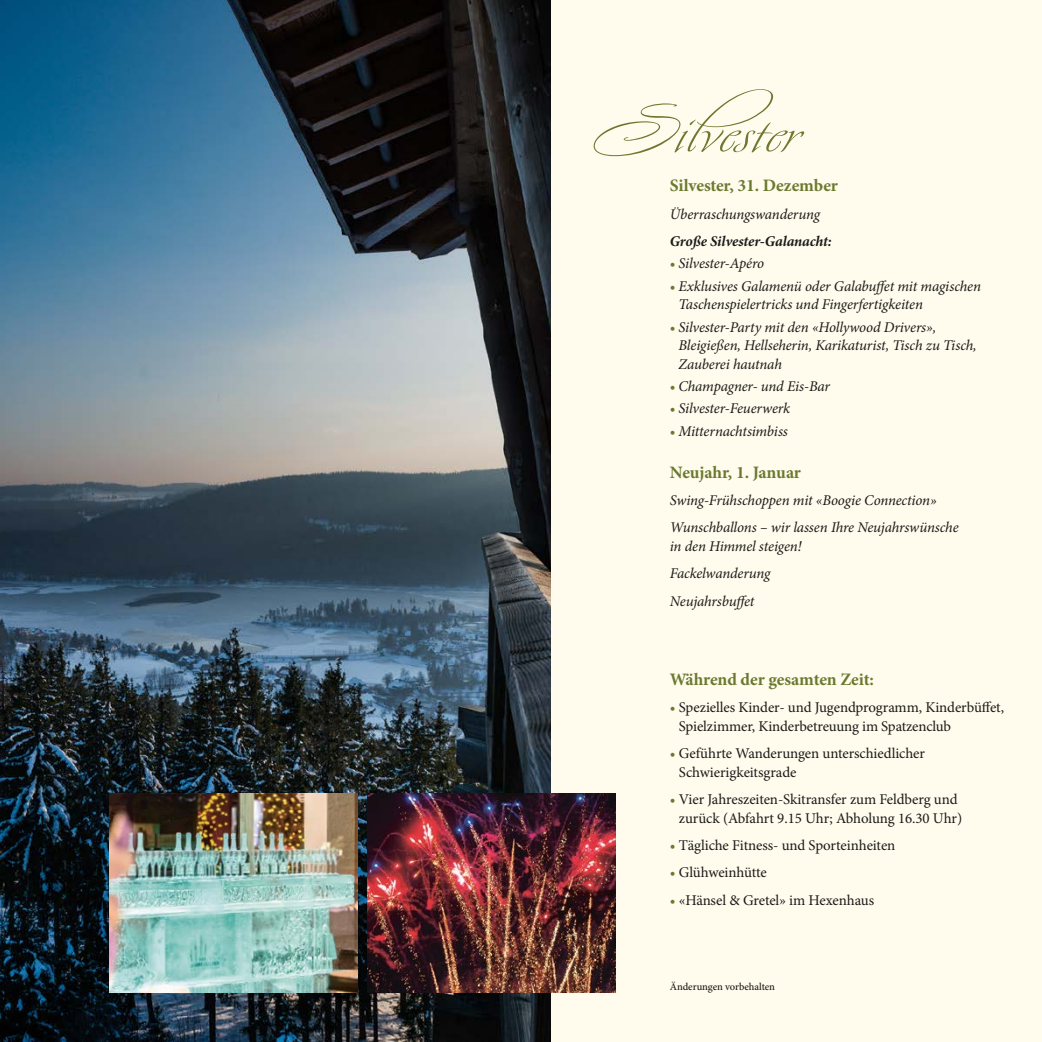
<style>
.page{position:relative;width:1042px;height:1042px;background:#fff}
.page>*{position:absolute;margin:0;border:0;box-sizing:border-box;transform-origin:0 0}
.t1{font:71.75px "Avalon";color:#6b792f;scale:1.4 1}
.t2{font:700 17.5px "Minion Pro";letter-spacing:-.01em;color:#6b792f}
.t3{font:italic 14.88px/18.6px "Minion Pro";letter-spacing:-.01em;color:#1a1a18}
.t4{font:14.88px/18.6px "Minion Pro";letter-spacing:-.005em;color:#1a1a18}
.t5{font:italic 700 14.88px "Minion Pro";letter-spacing:-.01em;color:#1a1a18}
.t6{font:500 10.5px "Minion Pro";letter-spacing:-.005em;color:#1a1a18}
.s1{font-style:normal;color:#6b792f}
.s2{color:#6b792f}
</style>
<div class="page">
<div style="left:513px;top:0;width:529px;height:1042px;background:#fffbed"></div>
<img style="left:0;top:0;width:551px;height:1042px">
<img style="left:367px;top:794px;width:248px;height:198px">
<img style="left:109px;top:794px;width:248px;height:198px">
<h1 class="t1" style="left:595px;top:89px;width:149px">Si∆vester</h1>
<p class="t2" style="left:670px;top:173px;width:169px">Silvester, 31. Dezember</p>
<p class="t3" style="left:670px;top:205px;width:152px">Überraschungswanderung</p>
<p class="t5" style="left:670px;top:231px;width:163px">Große Silvester-Galanacht:</p>
<p class="t3" style="left:670px;top:254px;width:96px"><span class="s1">•</span> Silvester-Apéro</p>
<p class="t3" style="left:678px;top:276px;width:304px;text-indent:-9px"><span class="s1">•</span> Exklusives Galamenü oder Galabuffet mit magischen<br>Taschenspielertricks und Fingerfertigkeiten</p>
<p class="t3" style="left:678px;top:317px;width:300px;text-indent:-9px"><span class="s1">•</span> Silvester-Party mit den «Hollywood Drivers»,<br>Bleigießen, Hellseherin, Karikaturist, Tisch zu Tisch,<br>Zauberei hautnah</p>
<p class="t3" style="left:670px;top:377px;width:162px"><span class="s1">•</span> Champagner- und Eis-Bar</p>
<p class="t3" style="left:670px;top:399px;width:122px"><span class="s1">•</span> Silvester-Feuerwerk</p>
<p class="t3" style="left:670px;top:422px;width:119px"><span class="s1">•</span> Mitternachtsimbiss</p>
<p class="t2" style="left:670px;top:460px;width:133px">Neujahr, 1. Januar</p>
<p class="t3" style="left:670px;top:487px;width:290px;line-height:27.3px">Swing-Frühschoppen mit «Boogie Connection»<br>Wunschballons – wir lassen Ihre Neujahrswünsche</p>
<p class="t3" style="left:670px;top:533px;width:133px;line-height:27.3px">in den Himmel steigen!<br>Fackelwanderung<br>Neujahrsbuffet</p>
<p class="t2" style="left:670px;top:667px;width:206px">Während der gesamten Zeit:</p>
<p class="t4" style="left:679px;top:698px;width:327px;text-indent:-9px"><span class="s2">•</span> Spezielles Kinder- und Jugendprogramm, Kinderbüffet,<br>Spielzimmer, Kinderbetreuung im Spatzenclub</p>
<p class="t4" style="left:679px;top:744px;width:248px;text-indent:-9px"><span class="s2">•</span> Geführte Wanderungen unterschiedlicher<br>Schwierigkeitsgrade</p>
<p class="t4" style="left:679px;top:790px;width:285px;text-indent:-9px"><span class="s2">•</span> Vier Jahreszeiten-Skitransfer zum Feldberg und zurück (Abfahrt 9.15 Uhr; Abholung 16.30 Uhr)</p>
<p class="t4" style="left:670px;top:836px;width:227px"><span class="s2">•</span> Tägliche Fitness- und Sporteinheiten</p>
<p class="t4" style="left:670px;top:863px;width:99px"><span class="s2">•</span> Glühweinhütte</p>
<p class="t4" style="left:670px;top:890px;width:206px"><span class="s2">•</span> «Hänsel &amp; Gretel» im Hexenhaus</p>
<p class="t6" style="left:670px;top:979px;width:107px">Änderungen vorbehalten</p>
</div>
